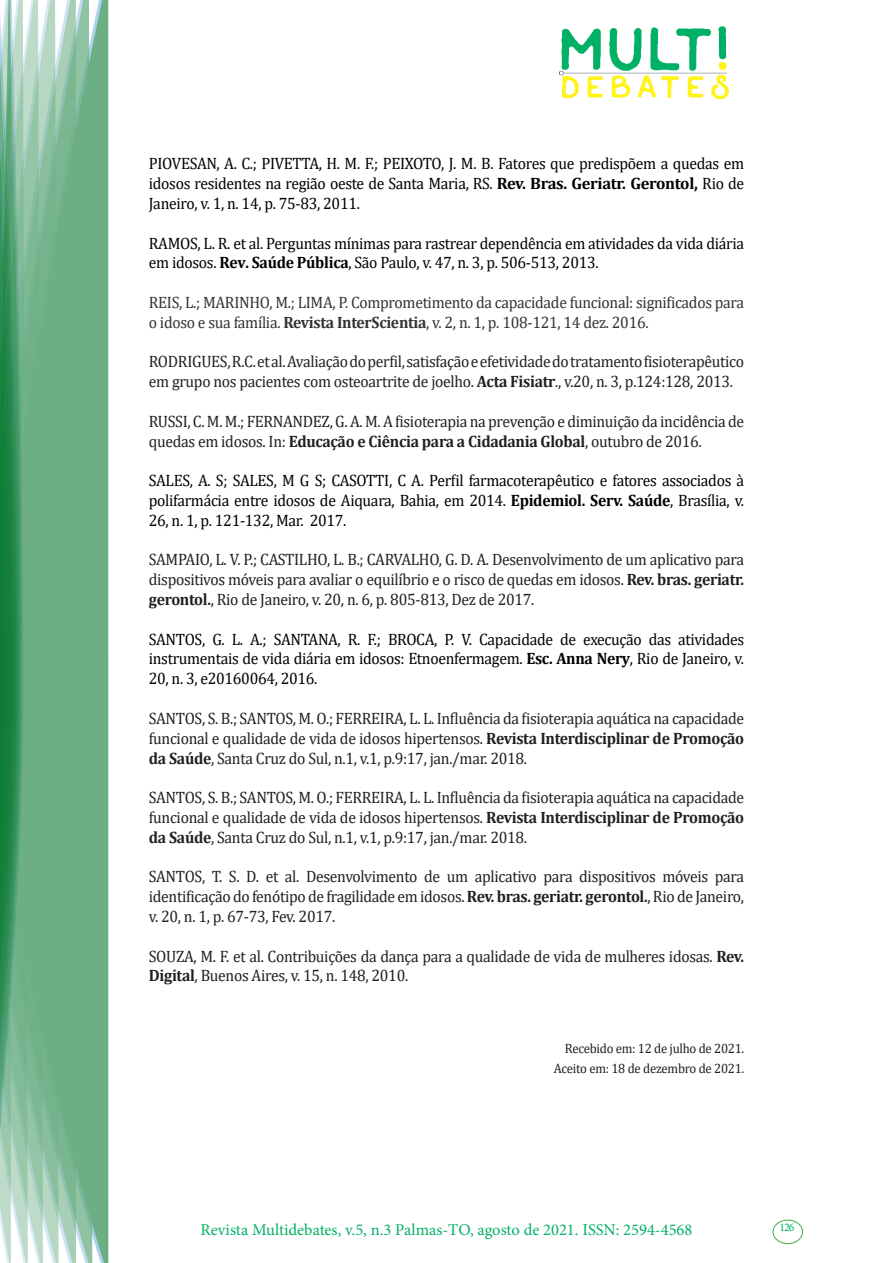
<style>
.page{position:relative;width:893px;height:1263px;background:#fff}
.page>*{position:absolute;margin:0;border:0;box-sizing:border-box;transform-origin:0 0}
.Texto_base{font:16.5px/19.8px "Cambria";letter-spacing:-.02em;color:#231f20;text-align:justify;scale:.95 1}
.Texto_base-2{font:16.5px/19.8px "Cambria";letter-spacing:-.02em;color:#000;text-align:justify;scale:.95 1}
.Texto_base-3{font:16.5px/19.8px "Cambria";letter-spacing:-.02em;color:#333;scale:.95 1}
.t1{font:16.5px "Minion Pro";color:#00b064}
.Texto_base-4{font:13.5px "Cambria";letter-spacing:-.02em;color:#231f20;scale:.95 1}
.t2{font:11.7px "Minion Pro";color:#00b064}
.s1{font-weight:700}
</style>
<div class="page">
<img style="left:559px;top:26px;width:169px;height:72px">
<div style="left:95px;top:0;width:14px;height:1263px;background:#6caf84"></div>
<svg style="left:79px;top:0;width:16px;height:1263px;background:#71b289"></svg>
<svg style="left:62px;top:0;width:17px;height:1263px;background:#75b48c"></svg>
<svg style="left:45px;top:0;width:17px;height:1263px;background:#7cb792"></svg>
<svg style="left:30px;top:0;width:15px;height:1263px;background:#80ba96"></svg>
<svg style="left:0;top:0;width:30px;height:1263px;background:#61a97f"></svg>
<div style="left:772px;top:1219px;width:31px;height:25px;border:1px solid #40ae49;border-radius:50%"></div>
<p class="Texto_base-2" style="left:149px;top:154px;width:628px">PIOVESAN, A. C.; PIVETTA, H. M. F.; PEIXOTO, J. M. B. Fatores que predispõem a quedas em idosos residentes na região oeste de Santa Maria, RS. <span class="s1">Rev. Bras. Geriatr. Gerontol,</span> Rio de Janeiro, v. 1, n. 14, p. 75-83, 2011.</p>
<p class="Texto_base-2" style="left:149px;top:233px;width:628px">RAMOS, L. R. et al. Perguntas mínimas para rastrear dependência em atividades da vida diária em idosos. <span class="s1">Rev. Saúde Pública</span>, São Paulo, v. 47, n. 3, p. 506-513, 2013.</p>
<p class="Texto_base-3" style="left:149px;top:292px;width:628px">REIS, L.; MARINHO, M.; LIMA, P. Comprometimento da capacidade funcional: significados para o idoso e sua família. <span class="s1">Revista InterScientia</span>, v. 2, n. 1, p. 108-121, 14 dez. 2016.</p>
<p class="Texto_base" style="left:149px;top:352px;width:628px">RODRIGUES, R.C. et al. Avaliação do perfil, satisfação e efetividade do tratamento fisioterapêutico em grupo nos pacientes com osteoartrite de joelho. <span class="s1">Acta Fisiatr</span>., v.20, n. 3, p.124:128, 2013.</p>
<p class="Texto_base" style="left:149px;top:411px;width:628px">RUSSI, C. M. M.; FERNANDEZ, G. A. M. A fisioterapia na prevenção e diminuição da incidência de quedas em idosos. In: <span class="s1">Educação e Ciência para a Cidadania Global</span>, outubro de 2016.</p>
<p class="Texto_base-2" style="left:149px;top:471px;width:628px">SALES, A. S; SALES, M G S; CASOTTI, C A. Perfil farmacoterapêutico e fatores associados à polifarmácia entre idosos de Aiquara, Bahia, em 2014. <span class="s1">Epidemiol. Serv. Saúde</span>, Brasília, v.<br>26, n. 1, p. 121-132, Mar. 2017.</p>
<p class="Texto_base" style="left:149px;top:550px;width:628px">SAMPAIO, L. V. P.; CASTILHO, L. B.; CARVALHO, G. D. A. Desenvolvimento de um aplicativo para dispositivos móveis para avaliar o equilíbrio e o risco de quedas em idosos. <span class="s1">Rev. bras. geriatr. gerontol.</span>, Rio de Janeiro, v. 20, n. 6, p. 805-813, Dez de 2017.</p>
<p class="Texto_base-2" style="left:149px;top:629px;width:628px">SANTOS, G. L. A.; SANTANA, R. F.; BROCA, P. V. Capacidade de execução das atividades instrumentais de vida diária em idosos: Etnoenfermagem. <span class="s1">Esc. Anna Nery</span>, Rio de Janeiro, v.<br>20, n. 3, e20160064, 2016.</p>
<p class="Texto_base" style="left:149px;top:708px;width:628px">SANTOS, S. B.; SANTOS, M. O.; FERREIRA, L. L. Influência da fisioterapia aquática na capacidade funcional e qualidade de vida de idosos hipertensos. <span class="s1">Revista Interdisciplinar de Promoção da Saúde</span>, Santa Cruz do Sul, n.1, v.1, p.9:17, jan./mar. 2018.</p>
<p class="Texto_base" style="left:149px;top:787px;width:628px">SANTOS, S. B.; SANTOS, M. O.; FERREIRA, L. L. Influência da fisioterapia aquática na capacidade funcional e qualidade de vida de idosos hipertensos. <span class="s1">Revista Interdisciplinar de Promoção da Saúde</span>, Santa Cruz do Sul, n.1, v.1, p.9:17, jan./mar. 2018.</p>
<p class="Texto_base" style="left:149px;top:867px;width:628px">SANTOS, T. S. D. et al. Desenvolvimento de um aplicativo para dispositivos móveis para identificação do fenótipo de fragilidade em idosos. <span class="s1">Rev. bras. geriatr. gerontol.</span>, Rio de Janeiro, v. 20, n. 1, p. 67-73, Fev. 2017.</p>
<p class="Texto_base" style="left:149px;top:946px;width:628px">SOUZA, M. F. et al. Contribuições da dança para a qualidade de vida de mulheres idosas. <span class="s1">Rev.<br>Digital</span>, Buenos Aires, v. 15, n. 148, 2010.</p>
<p class="Texto_base-4" style="left:565px;top:1041px;width:190px">Recebido em: 12 de julho de 2021.</p>
<p class="Texto_base-4" style="left:554px;top:1060px;width:202px">Aceito em: 18 de dezembro de 2021.</p>
<p class="t1" style="left:200px;top:1218px;width:493px">Revista Multidebates, v.5, n.3 Palmas-TO, agosto de 2021. ISSN: 2594-4568</p>
<p class="t2" style="left:779px;top:1219px;width:16px">126</p>
</div>
